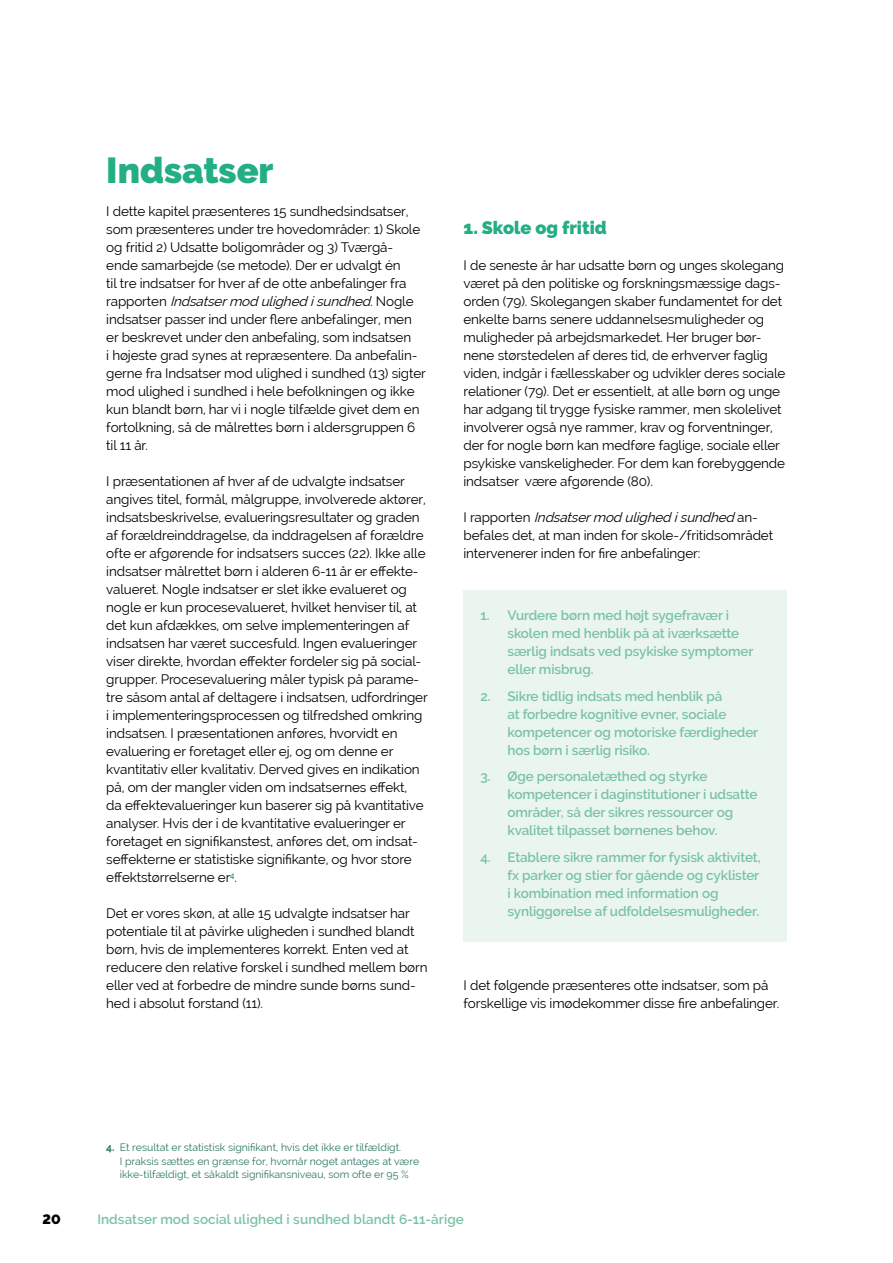
<style>
.page{position:relative;width:893px;height:1263px;background:#fff}
.page>*{position:absolute;margin:0;border:0;box-sizing:border-box;transform-origin:0 0}
.t1{font:900 36px "Raleway";color:#23ae84}
.t2{font:900 18px "Raleway";color:#23ae84}
.t3{font:13.5px/18px "Raleway";letter-spacing:-.01em;color:#000}
.t4{font:600 13.5px/18px "Raleway";letter-spacing:-.01em;color:#79c3a3}
.t5{font:900 13.5px "Raleway";color:#000}
.t6{font:10.5px/13.5px "Raleway";color:#307868}
.s1{font-style:italic}
.s2{font-weight:700}
</style>
<div class="page">
<div style="left:463px;top:590px;width:324px;height:352px;background:#ebf5f0"></div>
<h1 class="t1" style="left:106px;top:150px;width:169px">Indsatser</h1>
<p class="t3" style="left:106px;top:202px;width:321px">I dette kapitel præsenteres 15 sundhedsindsatser, som præsenteres under tre hovedområder: 1) Skole og fritid 2) Udsatte boligområder og 3) Tværgå&shy;ende samarbejde (se metode). Der er udvalgt én<br>til tre indsatser for hver af de otte anbefalinger fra<br>r a p p o r t e n <span class="s1">Indsatsermod ulighed isundhed.</span>N o g l e indsatser passer ind under flere anbefalinger, men er beskrevet under den anbefaling, som indsatsen<br>i højeste grad synes at repræsentere. Da anbefalin&shy;gerne fra Indsatser mod ulighed i sundhed (13) sigter mod ulighed i sundhed i hele befolkningen og ikke kun blandt børn, har vi i nogle tilfælde givet dem en fortolkning, så de målrettes børn i aldersgruppen 6 til 11 år.</p>
<p class="t3" style="left:106px;top:472px;width:323px">I præsentationen af hver af de udvalgte indsatser angives titel, formål, målgruppe, involverede aktører, indsatsbeskrivelse, evalueringsresultater og graden af forældreinddragelse, da inddragelsen af forældre ofte er afgørende for indsatsers succes (22). Ikke alle indsatser målrettet børn i alderen 6-11 år er effekte&shy;valueret. Nogle indsatser er slet ikke evalueret og nogle er kun procesevalueret, hvilket henviser til, at det kun afdækkes, om selve implementeringen af indsatsen har været succesfuld. Ingen evalueringer viser direkte, hvordan effekter fordeler sig på social&shy;grupper. Procesevaluering måler typisk på parame&shy;tre såsom antal af deltagere i indsatsen, udfordringer i implementeringsprocessen og tilfredshed omkring indsatsen. I præsentationen anføres, hvorvidt en evaluering er foretaget eller ej, og om denne er kvantitativ eller kvalitativ. Derved gives en indikation på, om der mangler viden om indsatsernes effekt,<br>da effektevalueringer kun baserer sig på kvantitative analyser. Hvis der i de kvantitative evalueringer er foretaget en signifikanstest, anføres det, om indsat&shy;seffekterne er statistiske signifikante, og hvor store effektstørrelserne er<sup>4</sup>.</p>
<p class="t3" style="left:106px;top:904px;width:323px">Det er vores skøn, at alle 15 udvalgte indsatser har potentiale til at påvirke uligheden i sundhed blandt børn, hvis de implementeres korrekt. Enten ved at reducere den relative forskel i sundhed mellem børn eller ved at forbedre de mindre sunde børns sund&shy;hed i absolut forstand (11).</p>
<h2 class="t2" style="left:463px;top:217px;width:145px">1. Skole og fritid</h2>
<p class="t3" style="left:463px;top:256px;width:323px">I de seneste år har udsatte børn og unges skolegang været på den politiske og forskningsmæssige dags&shy;orden (79). Skolegangen skaber fundamentet for det enkelte barns senere uddannelsesmuligheder og muligheder på arbejdsmarkedet. Her bruger bør&shy;nene størstedelen af deres tid, de erhverver faglig viden, indgår i fællesskaber og udvikler deres sociale relationer (79). Det er essentielt, at alle børn og unge har adgang til trygge fysiske rammer, men skolelivet involverer også nye rammer, krav og forventninger, der for nogle børn kan medføre faglige, sociale eller psykiske vanskeligheder. For dem kan forebyggende indsatser være afgørende (80).</p>
<p class="t3" style="left:463px;top:508px;width:311px">I r a p p o r t e n <span class="s1">Indsatsermod ulighed isundhed</span> a n - befales det, at man inden for skole-/fritidsområdet intervenerer inden for fire anbefalinger:</p>
<p class="t4" style="left:507px;top:606px;width:248px;text-indent:-27px">1. Vurdere børn med højt sygefravær i skolen med henblik på at iværksætte særlig indsats ved psykiske symptomer eller misbrug.</p>
<p class="t4" style="left:507px;top:687px;width:252px;text-indent:-27px">2. Sikre tidlig indsats med henblik på<br>at forbedre kognitive evner, sociale kompetencer og motoriske færdigheder hos børn i særlig risiko.</p>
<p class="t4" style="left:507px;top:767px;width:251px;text-indent:-27px">3. Øge personaletæthed og styrke kompetencer i daginstitutioner i udsatte områder, så der sikres ressourcer og kvalitet tilpasset børnenes behov.</p>
<p class="t4" style="left:507px;top:848px;width:255px;text-indent:-27px">4. Etablere sikre rammer for fysisk aktivitet, fx parker og stier for gående og cyklister i kombination med information og synliggørelse af udfoldelsesmuligheder.</p>
<p class="t3" style="left:463px;top:976px;width:317px">I det følgende præsenteres otte indsatser, som på forskellige vis imødekommer disse fire anbefalinger.</p>
<p class="t6" style="left:120px;top:1140px;width:301px;text-indent:-14px"><span class="s2">4.</span> Et resultat er statistisk signifikant, hvis det ikke er tilfældigt.<br>I praksis sættes en grænse for, hvornår noget antages at være ikke-tilfældigt, et såkaldt signifikansniveau, som ofte er 95 %</p>
<p class="t5" style="left:43px;top:1211px;width:20px">20</p>
<p class="t4" style="left:97px;top:1210px;width:368px">Indsatser mod social ulighed i sundhed blandt 6-11-årige</p>
</div>
